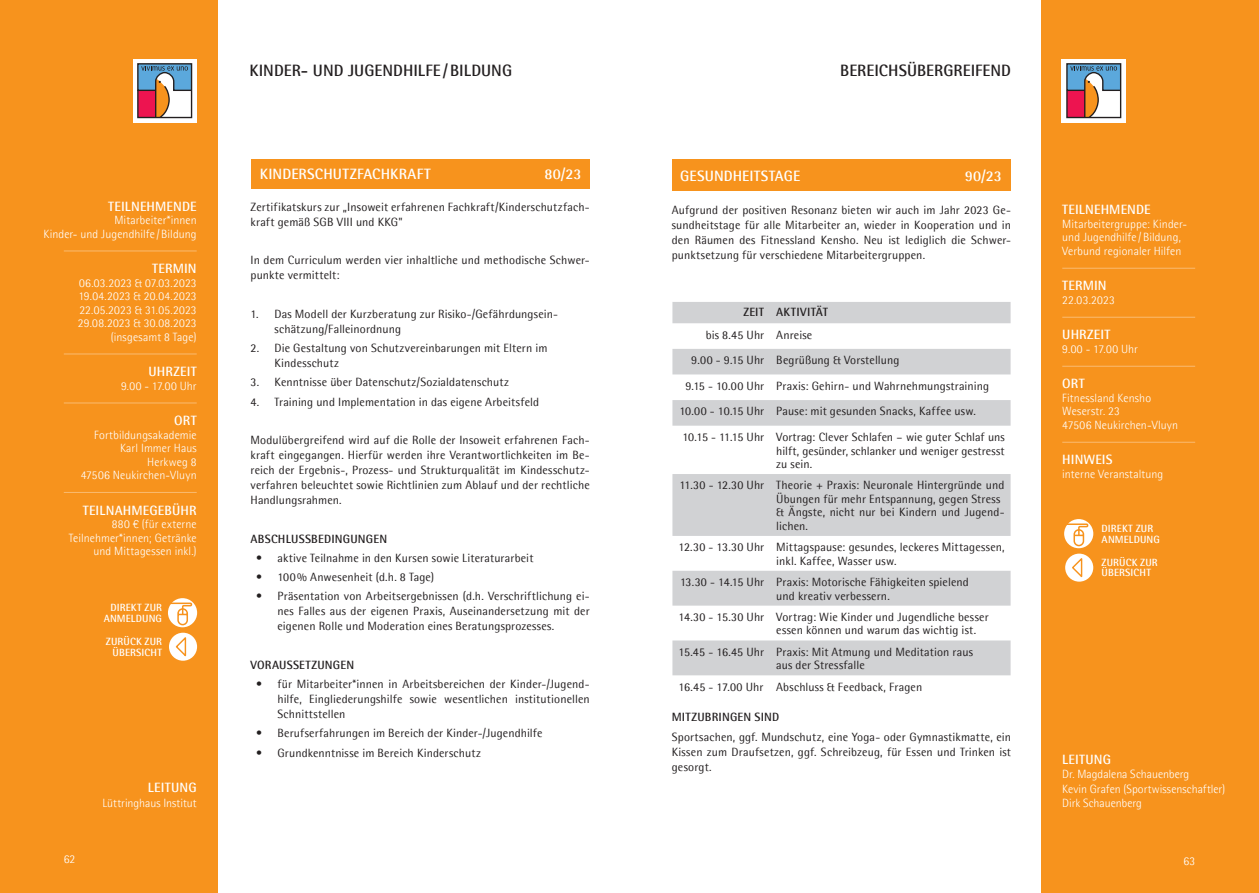
<style>
.page{position:relative;width:1259px;height:893px;background:#fff}
.page>*{position:absolute;margin:0;border:0;box-sizing:border-box;transform-origin:0 0}
.t1{font:700 16.5px "Agfa Rotis Semisans";color:#231f20}
.t2{font:700 15px "Agfa Rotis Semisans";letter-spacing:.01em;color:#fff}
.t3{font:700 13.5px "Agfa Rotis Semisans";letter-spacing:.01em;color:#fff}
.t4{font:12px/15px "Agfa Rotis Semisans";letter-spacing:.01em;color:#231f20}
.t5{font:300 12px/13.5px "Agfa Rotis Semisans";letter-spacing:.005em;color:#fff;text-align:right}
.t6{font:700 12px "Agfa Rotis Semisans";letter-spacing:.015em;color:#231f20}
.t7{font:700 10.5px/10.5px "Agfa Rotis Semisans";letter-spacing:.01em;color:#fff;text-align:right}
</style>
<div class="page">
<div style="left:0;top:0;width:218px;height:893px;background:#f7931d"></div>
<div style="left:133px;top:59px;width:63px;height:63px;background:#fff"></div>
<svg style="left:137px;top:63px;width:56px;height:56px"></svg>
<div style="left:1041px;top:0;width:218px;height:893px;background:#f7931d"></div>
<div style="left:1061px;top:59px;width:64px;height:63px;background:#fff"></div>
<svg style="left:1066px;top:63px;width:56px;height:56px"></svg>
<div style="left:251px;top:159px;width:339px;height:30px;background:#f7931d"></div>
<hr style="left:64px;top:250px;width:133px;height:1px;background:#fff">
<hr style="left:64px;top:353px;width:133px;height:1px;background:#fff">
<hr style="left:64px;top:402px;width:133px;height:1px;background:#fff">
<hr style="left:64px;top:492px;width:133px;height:1px;background:#fff">
<div style="left:168px;top:598px;width:29px;height:29px;background:#fff;border-radius:50%"></div>
<svg style="left:168px;top:602px;width:25px;height:24px"></svg>
<div style="left:169px;top:633px;width:28px;height:28px;background:#fff;border-radius:50%"></div>
<svg style="left:174px;top:634px;width:13px;height:24px"></svg>
<hr style="left:1062px;top:268px;width:133px;height:1px;background:#fff">
<hr style="left:1062px;top:317px;width:133px;height:1px;background:#fff">
<hr style="left:1062px;top:366px;width:133px;height:1px;background:#fff">
<hr style="left:1062px;top:442px;width:133px;height:1px;background:#fff">
<div style="left:672px;top:159px;width:338px;height:32px;background:#f7931d"></div>
<div style="left:1064px;top:519px;width:29px;height:29px;background:#fff;border-radius:50%"></div>
<svg style="left:1064px;top:523px;width:25px;height:24px"></svg>
<div style="left:1065px;top:554px;width:28px;height:28px;background:#fff;border-radius:50%"></div>
<svg style="left:1070px;top:555px;width:13px;height:23px"></svg>
<svg style="left:672px;top:302px;width:338px;height:373px;fill:#d1d2d4"></svg>
<p class="t3" style="left:108px;top:198px;width:90px">TEILNEHMENDE</p>
<p class="t5" style="left:43px;top:213px;width:155px">Mitarbeiter*innen<br>Kinder- und Jugendhilfe /Bildung</p>
<p class="t3" style="left:152px;top:260px;width:46px">TERMIN</p>
<p class="t5" style="left:78px;top:276px;width:120px">06.03.2023 &amp; 07.03.2023<br>19.04.2023 &amp; 20.04.2023<br>22.05.2023 &amp; 31.05.2023<br>29.08.2023 &amp; 30.08.2023 (insgesamt 8 Tage)</p>
<p class="t3" style="left:148px;top:363px;width:50px">UHRZEIT</p>
<p class="t5" style="left:121px;top:379px;width:77px">9.00 - 17.00 Uhr</p>
<p class="t3" style="left:174px;top:412px;width:24px">ORT</p>
<p class="t5" style="left:81px;top:428px;width:117px">Fortbildungsakademie<br>Karl Immer Haus<br>Herkweg 8<br>47506 Neukirchen-Vluyn</p>
<p class="t3" style="left:83px;top:502px;width:115px">TEILNAHMEGEBÜHR</p>
<p class="t5" style="left:69px;top:517px;width:129px">880 € (für externe<br>Teilnehmer*innen; Getränke und Mittagessen inkl.)</p>
<p class="t7" style="left:104px;top:602px;width:60px">DIREKT ZUR<br>ANMELDUNG</p>
<p class="t7" style="left:106px;top:636px;width:58px">ZURÜCK ZUR<br>ÜBERSICHT</p>
<p class="t3" style="left:148px;top:780px;width:50px">LEITUNG</p>
<p class="t5" style="left:102px;top:796px;width:96px">Lüttringhaus Institut</p>
<h1 class="t1" style="left:249px;top:60px;width:264px">KINDER- UND JUGENDHILFE /BILDUNG</h1>
<p class="t2" style="left:260px;top:165px;width:172px">KINDERSCHUTZFACHKRAFT</p>
<p class="t2" style="left:544px;top:165px;width:38px">80/23</p>
<p class="t4" style="left:250px;top:199px;width:341px">Zertifikatskurs zur „Insoweit erfahrenen Fachkraft/Kinderschutzfach&shy;kraft gemäß SGB VIII und KKG"</p>
<p class="t4" style="left:250px;top:253px;width:341px">In dem Curriculum werden vier inhaltliche und methodische Schwer&shy;punkte vermittelt:</p>
<p class="t4" style="left:274px;top:306px;width:285px;text-indent:-24px">1. Das Modell der Kurzberatung zur Risiko-/Gefährdungsein&shy;schätzung/Falleinordnung</p>
<p class="t4" style="left:274px;top:340px;width:274px;text-indent:-24px">2. Die Gestaltung von Schutzvereinbarungen mit Eltern im<br>Kindesschutz</p>
<p class="t4" style="left:250px;top:375px;width:260px">3. Kenntnisse über Datenschutz/Sozialdatenschutz</p>
<p class="t4" style="left:250px;top:394px;width:290px">4. Training und Implementation in das eigene Arbeitsfeld</p>
<p class="t4" style="left:250px;top:432px;width:341px;text-align:justify">Modulübergreifend wird auf die Rolle der Insoweit erfahrenen Fach&shy;kraft eingegangen. Hierfür werden ihre Verantwortlichkeiten im Be&shy;reich der Ergebnis-, Prozess- und Strukturqualität im Kindesschutz&shy;verfahren beleuchtet sowie Richtlinien zum Ablauf und der rechtliche Handlungsrahmen.</p>
<p class="t6" style="left:250px;top:531px;width:138px">ABSCHLUSSBEDINGUNGEN</p>
<p class="t4" style="left:256px;top:550px;width:279px">• aktive Teilnahme in den Kursen sowie Literaturarbeit</p>
<p class="t4" style="left:256px;top:569px;width:179px">• 100% Anwesenheit (d.h. 8 Tage)</p>
<p class="t4" style="left:277px;top:589px;width:314px;text-align:justify;text-indent:-21px">• Präsentation von Arbeitsergebnissen (d.h. Verschriftlichung ei&shy;nes Falles aus der eigenen Praxis, Auseinandersetzung mit der eigenen Rolle und Moderation eines Beratungsprozesses.</p>
<p class="t6" style="left:250px;top:657px;width:105px">VORAUSSETZUNGEN</p>
<p class="t4" style="left:277px;top:676px;width:314px;text-align:justify;text-indent:-21px">• für Mitarbeiter*innen in Arbeitsbereichen der Kinder-/Jugend&shy;hilfe, Eingliederungshilfe sowie wesentlichen institutionellen Schnittstellen</p>
<p class="t4" style="left:256px;top:726px;width:288px">• Berufserfahrungen im Bereich der Kinder-/Jugendhilfe</p>
<p class="t4" style="left:256px;top:745px;width:226px">• Grundkenntnisse im Bereich Kinderschutz</p>
<h1 class="t1" style="left:840px;top:60px;width:172px">BEREICHSÜBERGREIFEND</h1>
<p class="t2" style="left:680px;top:166px;width:121px">GESUNDHEITSTAGE</p>
<p class="t2" style="left:965px;top:166px;width:38px">90/23</p>
<p class="t4" style="left:672px;top:203px;width:341px;text-align:justify">Aufgrund der positiven Resonanz bieten wir auch im Jahr 2023 Ge&shy;sundheitstage für alle Mitarbeiter an, wieder in Kooperation und in den Räumen des Fitnessland Kensho. Neu ist lediglich die Schwer&shy;punktsetzung für verschiedene Mitarbeitergruppen.</p>
<p class="t6" style="left:743px;top:305px;width:86px">ZEIT AKTIVITÄT</p>
<p class="t4" style="left:706px;top:327px;width:108px">bis 8.45 Uhr Anreise</p>
<p class="t4" style="left:691px;top:353px;width:210px">9.00 - 9.15 Uhr Begrüßung &amp; Vorstellung</p>
<p class="t4" style="left:685px;top:378px;width:305px">9.15 - 10.00 Uhr Praxis: Gehirn- und Wahrnehmungstraining</p>
<p class="t4" style="left:679px;top:404px;width:298px">10.00 - 10.15 Uhr Pause: mit gesunden Snacks, Kaffee usw.</p>
<p class="t4" style="left:682px;top:429px;width:324px">10.15 - 11.15 Uhr Vortrag: Clever Schlafen – wie guter Schlaf uns</p>
<p class="t4" style="left:776px;top:444px;width:230px;line-height:13.5px">hilft, gesünder, schlanker und weniger gestresst zu sein.</p>
<p class="t4" style="left:776px;top:478px;width:230px;line-height:13.5px;text-indent:-97px">11.30 - 12.30 Uhr Theorie + Praxis: Neuronale Hintergründe und Übungen für mehr Entspannung, gegen Stress &amp; Ängste, nicht nur bei Kindern und Jugend&shy;lichen.</p>
<p class="t4" style="left:776px;top:540px;width:230px;line-height:13.5px;text-indent:-98px">12.30 - 13.30 Uhr Mittagspause: gesundes, leckeres Mittagessen, inkl. Kaffee, Wasser usw.</p>
<p class="t4" style="left:776px;top:575px;width:194px;line-height:13.5px;text-indent:-96px">13.30 - 14.15 Uhr Praxis: Motorische Fähigkeiten spielend und kreativ verbessern.</p>
<p class="t4" style="left:776px;top:610px;width:214px;line-height:13.5px;text-indent:-98px">14.30 - 15.30 Uhr Vortrag: Wie Kinder und Jugendliche besser essen können und warum das wichtig ist.</p>
<p class="t4" style="left:776px;top:645px;width:198px;line-height:13.5px;text-indent:-98px">15.45 - 16.45 Uhr Praxis: Mit Atmung und Meditation raus aus der Stressfalle</p>
<p class="t4" style="left:678px;top:679px;width:245px">16.45 - 17.00 Uhr Abschluss &amp; Feedback, Fragen</p>
<p class="t6" style="left:672px;top:710px;width:109px">MITZUBRINGEN SIND</p>
<p class="t4" style="left:672px;top:729px;width:341px;text-align:justify">Sportsachen, ggf. Mundschutz, eine Yoga- oder Gymnastikmatte, ein Kissen zum Draufsetzen, ggf. Schreibzeug, für Essen und Trinken ist gesorgt.</p>
<p class="t3" style="left:1062px;top:202px;width:90px">TEILNEHMENDE</p>
<p class="t5" style="left:1062px;top:217px;width:126px;text-align:left">Mitarbeitergruppe: Kinder&shy;und Jugendhilfe /Bildung,<br>Verbund regionaler Hilfen</p>
<p class="t3" style="left:1062px;top:278px;width:46px">TERMIN</p>
<p class="t5" style="left:1062px;top:293px;width:54px">22.03.2023</p>
<p class="t3" style="left:1062px;top:327px;width:50px">UHRZEIT</p>
<p class="t5" style="left:1062px;top:342px;width:77px">9.00 - 17.00 Uhr</p>
<p class="t3" style="left:1062px;top:376px;width:24px">ORT</p>
<p class="t5" style="left:1062px;top:391px;width:117px;text-align:left">Fitnessland Kensho<br>Weserstr. 23<br>47506 Neukirchen-Vluyn</p>
<p class="t3" style="left:1062px;top:452px;width:52px">HINWEIS</p>
<p class="t5" style="left:1062px;top:467px;width:103px">interne Veranstaltung</p>
<p class="t7" style="left:1101px;top:523px;width:60px;text-align:left">DIREKT ZUR<br>ANMELDUNG</p>
<p class="t7" style="left:1101px;top:557px;width:58px;text-align:left">ZURÜCK ZUR<br>ÜBERSICHT</p>
<p class="t3" style="left:1062px;top:751px;width:50px">LEITUNG</p>
<p class="t5" style="left:1062px;top:767px;width:165px;line-height:14.4px;text-align:left">Dr. Magdalena Schauenberg<br>Kevin Grafen (Sportwissenschaftler)<br>Dirk Schauenberg</p>
<p class="t5" style="left:64px;top:852px;width:13px">62</p>
<p class="t5" style="left:1183px;top:854px;width:13px">63</p>
</div>
